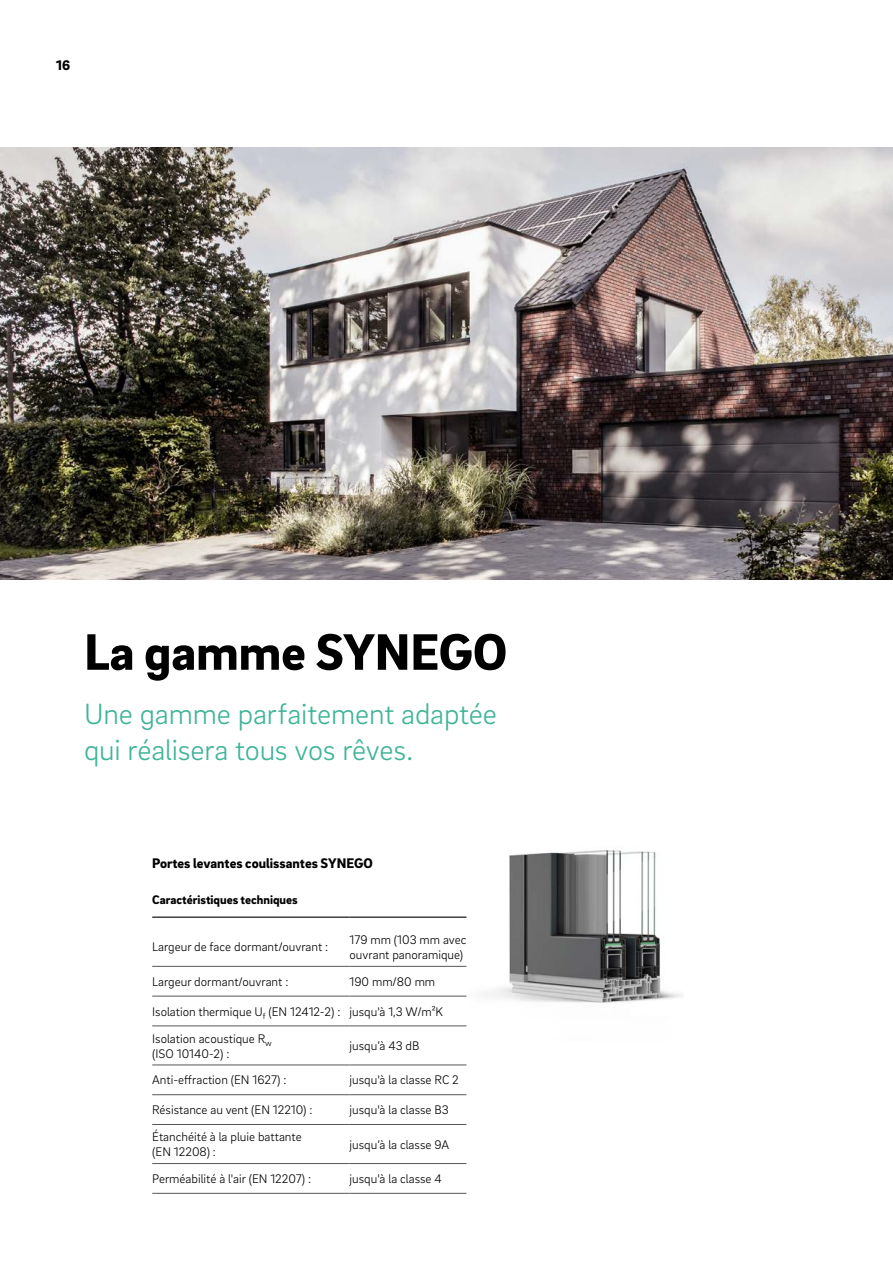
<style>
.page{position:relative;width:893px;height:1263px;background:#fff}
.page>*{position:absolute;margin:0;border:0;box-sizing:border-box;transform-origin:0 0}
._01__Headline_-_35pt{font:900 52.5px "Brix Sans";color:#000}
._11__Highlighter_-_2{font:300 30px/36px "Brix Sans";letter-spacing:-.005em;color:#3fb498}
._14__Body_subline{font:900 14.25px "Brix Sans";color:#000}
.MP__Page_numbers_-_9{font:900 14.25px "Brix Sans";color:#000}
._70__8_5pt_-_table_c{font:300 12.75px/15px "Brix Sans";color:#000}
._70__8_5pt_-_table_h{font:900 12.75px "Brix Sans";color:#000}
</style>
<div class="page">
<img style="left:483px;top:850px;width:199px;height:153px">
<img style="left:0;top:148px;width:893px;height:432px">
<hr style="left:152px;top:966px;width:198px;height:1px;background:#575756">
<hr style="left:350px;top:966px;width:116px;height:1px;background:#575756">
<hr style="left:152px;top:996px;width:198px;height:1px;background:#575756">
<hr style="left:350px;top:996px;width:116px;height:1px;background:#575756">
<hr style="left:152px;top:1026px;width:198px;height:1px;background:#575756">
<hr style="left:350px;top:1026px;width:116px;height:1px;background:#575756">
<hr style="left:152px;top:1065px;width:198px;height:1px;background:#575756">
<hr style="left:350px;top:1065px;width:116px;height:1px;background:#575756">
<hr style="left:152px;top:1094px;width:198px;height:1px;background:#575756">
<hr style="left:350px;top:1094px;width:116px;height:1px;background:#575756">
<hr style="left:152px;top:916px;width:198px;height:2px;background:#000">
<hr style="left:350px;top:916px;width:116px;height:2px;background:#000">
<hr style="left:152px;top:1124px;width:198px;height:1px;background:#575756">
<hr style="left:350px;top:1124px;width:116px;height:1px;background:#575756">
<hr style="left:152px;top:1163px;width:198px;height:1px;background:#575756">
<hr style="left:350px;top:1163px;width:116px;height:1px;background:#575756">
<hr style="left:152px;top:1193px;width:198px;height:1px;background:#575756">
<hr style="left:350px;top:1193px;width:116px;height:1px;background:#575756">
<p class="MP__Page_numbers_-_9" style="left:56px;top:56px;width:15px">16</p>
<p class="_01__Headline_-_35pt" style="left:84px;top:617px;width:425px">La gamme SYNEGO</p>
<p class="_11__Highlighter_-_2" style="left:84px;top:694px;width:414px">Une gamme parfaitement adaptée qui réalisera tous vos rêves.</p>
<p class="_14__Body_subline" style="left:152px;top:853px;width:222px">Portes levantes coulissantes SYNEGO</p>
<p class="_70__8_5pt_-_table_h" style="left:152px;top:891px;width:147px">Caractéristiques techniques</p>
<p class="_70__8_5pt_-_table_c" style="left:152px;top:939px;width:177px">Largeur de face dormant/ouvrant :</p>
<p class="_70__8_5pt_-_table_c" style="left:350px;top:931px;width:118px">179 mm (103 mm avec ouvrant panoramique)</p>
<p class="_70__8_5pt_-_table_c" style="left:152px;top:973px;width:138px">Largeur dormant/ouvrant :</p>
<p class="_70__8_5pt_-_table_c" style="left:350px;top:973px;width:87px">190 mm/80 mm</p>
<p class="_70__8_5pt_-_table_c" style="left:152px;top:1003px;width:190px">Isolation thermique U<sub>f</sub> (EN 12412-2) :</p>
<p class="_70__8_5pt_-_table_c" style="left:350px;top:1003px;width:95px">jusqu'à 1,3 W/m²K</p>
<p class="_70__8_5pt_-_table_c" style="left:152px;top:1030px;width:121px">Isolation acoustique R<sub>w </sub>(ISO 10140-2) :</p>
<p class="_70__8_5pt_-_table_c" style="left:350px;top:1038px;width:71px">jusqu’à 43 dB</p>
<p class="_70__8_5pt_-_table_c" style="left:152px;top:1072px;width:136px">Anti-effraction (EN 1627) :</p>
<p class="_70__8_5pt_-_table_c" style="left:350px;top:1072px;width:111px">jusqu'à la classe RC 2</p>
<p class="_70__8_5pt_-_table_c" style="left:152px;top:1102px;width:162px">Résistance au vent (EN 12210) :</p>
<p class="_70__8_5pt_-_table_c" style="left:350px;top:1102px;width:101px">jusqu'à la classe B3</p>
<p class="_70__8_5pt_-_table_c" style="left:152px;top:1129px;width:151px">Étanchéité à la pluie battante (EN 12208) :</p>
<p class="_70__8_5pt_-_table_c" style="left:350px;top:1136px;width:101px">jusqu’à la classe 9A</p>
<p class="_70__8_5pt_-_table_c" style="left:152px;top:1171px;width:160px">Perméabilité à l'air (EN 12207) :</p>
<p class="_70__8_5pt_-_table_c" style="left:350px;top:1171px;width:94px">jusqu'à la classe 4</p>
</div>
